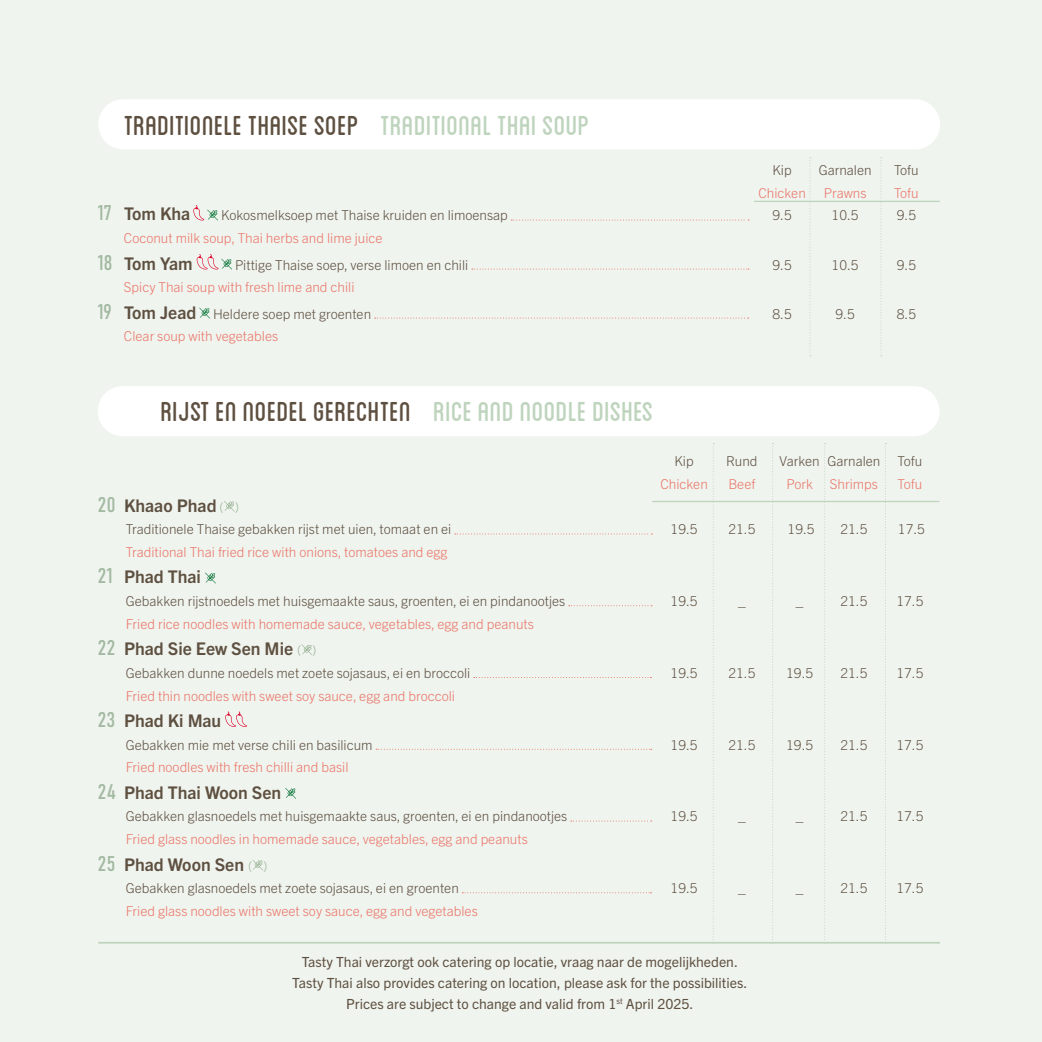
<style>
.page{position:relative;width:1042px;height:1042px;background:#f0f4ef}
.page>*{position:absolute;margin:0;border:0;box-sizing:border-box;transform-origin:0 0}
.t1{font:38.5px "Blanch Caps";color:#5e5040}
.t2{font:700 17.5px "Trade Gothic Next LT Pro";color:#5e5040}
.t3{font:14px/21px "Trade Gothic Next LT Pro";color:#5e5040;text-align:center}
.t4{font:300 13.65px "Trade Gothic Next LT Pro";color:#5e5040}
.t5{font:300 13.65px/26.2px "Trade Gothic Next LT Pro";color:#ea7568}
.s1{color:#bed4bd}
.s2{font-family:"Bahnschrift";font-weight:400;font-size:21px;color:#a3baa2}
.s3{font-weight:700;font-size:17.5px;color:#5e5040}
.s4{color:#5e5040}
.s5{font-weight:300;font-size:13.12px;color:#9db799}
</style>
<div class="page">
<div style="left:98px;top:386px;width:841px;height:50px;background:#fff;border-radius:25px"></div>
<hr style="left:653px;top:501px;width:286px;height:1px;background:#bed4bd">
<svg style="left:772px;top:443px;width:2px;height:497px"></svg>
<svg style="left:824px;top:443px;width:2px;height:497px"></svg>
<svg style="left:885px;top:443px;width:1px;height:497px"></svg>
<div style="left:98px;top:99px;width:842px;height:50px;background:#fff;border-radius:25px"></div>
<svg style="left:193px;top:205px;width:25px;height:15px"></svg>
<svg style="left:511px;top:220px;width:238px;height:1px"></svg>
<svg style="left:197px;top:254px;width:35px;height:15px"></svg>
<svg style="left:472px;top:269px;width:277px;height:1px"></svg>
<svg style="left:199px;top:308px;width:11px;height:10px"></svg>
<svg style="left:375px;top:318px;width:374px;height:1px"></svg>
<svg style="left:224px;top:501px;width:11px;height:11px"></svg>
<svg style="left:455px;top:533px;width:197px;height:1px"></svg>
<svg style="left:205px;top:572px;width:11px;height:11px"></svg>
<svg style="left:569px;top:605px;width:83px;height:1px"></svg>
<svg style="left:301px;top:644px;width:11px;height:11px"></svg>
<svg style="left:474px;top:677px;width:177px;height:1px"></svg>
<svg style="left:225px;top:711px;width:22px;height:16px"></svg>
<svg style="left:376px;top:749px;width:276px;height:1px"></svg>
<svg style="left:285px;top:788px;width:11px;height:11px"></svg>
<svg style="left:571px;top:820px;width:81px;height:1px"></svg>
<svg style="left:252px;top:859px;width:11px;height:11px"></svg>
<svg style="left:462px;top:892px;width:189px;height:1px"></svg>
<hr style="left:754px;top:201px;width:185px;height:1px;background:#bed4bd">
<svg style="left:809px;top:157px;width:2px;height:199px"></svg>
<svg style="left:880px;top:157px;width:2px;height:199px"></svg>
<svg style="left:713px;top:443px;width:1px;height:497px"></svg>
<hr style="left:98px;top:942px;width:842px;height:1px;background:#bed4bd">
<h1 class="t1" style="left:124px;top:108px;width:467px">traditionele thaise soep <span class="s1">traditional thai soup</span></h1>
<p class="t4" style="left:772px;top:160px;width:21px">Kip</p>
<p class="t4" style="left:818px;top:160px;width:55px">Garnalen</p>
<p class="t4" style="left:894px;top:160px;width:26px">Tofu</p>
<p class="t5" style="left:758px;top:179px;width:49px">Chicken</p>
<p class="t5" style="left:824px;top:179px;width:44px">Prawns</p>
<p class="t5" style="left:894px;top:179px;width:26px">Tofu</p>
<p class="t2" style="left:98px;top:202px;width:94px"><span class="s2">17</span> Tom Kha</p>
<p class="t4" style="left:221px;top:206px;width:288px">Kokosmelksoep met Thaise kruiden en limoensap</p>
<p class="t4" style="left:772px;top:206px;width:21px">9.5</p>
<p class="t4" style="left:831px;top:206px;width:29px">10.5</p>
<p class="t4" style="left:897px;top:206px;width:21px">9.5</p>
<p class="t5" style="left:124px;top:224px;width:260px">Coconut milk soup, Thai herbs and lime juice</p>
<p class="t2" style="left:98px;top:251px;width:96px"><span class="s2">18</span> Tom Yam</p>
<p class="t4" style="left:235px;top:255px;width:235px">Pittige Thaise soep, verse limoen en chili</p>
<p class="t4" style="left:772px;top:255px;width:21px">9.5</p>
<p class="t4" style="left:831px;top:255px;width:29px">10.5</p>
<p class="t4" style="left:897px;top:255px;width:21px">9.5</p>
<p class="t5" style="left:98px;top:273px;width:275px;text-indent:26px">Spicy Thai soup with fresh lime and chili<br><span class="s2">19</span> <span class="s3">Tom Jead</span> <span class="s4">Heldere soep met groenten</span></p>
<p class="t4" style="left:772px;top:304px;width:21px">8.5</p>
<p class="t4" style="left:835px;top:304px;width:21px">9.5</p>
<p class="t4" style="left:897px;top:304px;width:21px">8.5</p>
<p class="t5" style="left:124px;top:322px;width:156px">Clear soup with vegetables</p>
<h1 class="t1" style="left:161px;top:394px;width:494px">rijst en noedel gerechten <span class="s1">rice and noodle dishes</span></h1>
<p class="t4" style="left:674px;top:452px;width:21px">Kip</p>
<p class="t4" style="left:726px;top:452px;width:33px">Rund</p>
<p class="t4" style="left:779px;top:452px;width:102px">Varken Garnalen</p>
<p class="t4" style="left:897px;top:452px;width:26px">Tofu</p>
<p class="t5" style="left:660px;top:470px;width:49px">Chicken</p>
<p class="t5" style="left:728px;top:470px;width:28px">Beef</p>
<p class="t5" style="left:786px;top:470px;width:93px">Pork Shrimps</p>
<p class="t5" style="left:897px;top:470px;width:26px">Tofu</p>
<p class="t2" style="left:98px;top:493px;width:143px"><span class="s2">20</span> Khaao Phad <span class="s5">( )</span></p>
<p class="t4" style="left:126px;top:520px;width:327px">Traditionele Thaise gebakken rijst met uien, tomaat en ei</p>
<p class="t4" style="left:670px;top:520px;width:29px">19.5</p>
<p class="t4" style="left:728px;top:520px;width:29px">21.5</p>
<p class="t4" style="left:787px;top:520px;width:29px">19.5</p>
<p class="t4" style="left:840px;top:520px;width:29px">21.5</p>
<p class="t4" style="left:898px;top:520px;width:29px">17.5</p>
<p class="t5" style="left:126px;top:538px;width:323px">Traditional Thai fried rice with onions, tomatoes and egg</p>
<p class="t2" style="left:98px;top:565px;width:105px"><span class="s2">21</span> Phad Thai</p>
<p class="t4" style="left:126px;top:592px;width:441px">Gebakken rijstnoedels met huisgemaakte saus, groenten, ei en pindanootjes</p>
<p class="t4" style="left:670px;top:592px;width:29px">19.5</p>
<p class="t4" style="left:738px;top:592px;width:9px">_</p>
<p class="t4" style="left:796px;top:592px;width:9px">_</p>
<p class="t4" style="left:840px;top:592px;width:29px">21.5</p>
<p class="t4" style="left:896px;top:592px;width:29px">17.5</p>
<p class="t5" style="left:126px;top:610px;width:409px">Fried rice noodles with homemade sauce, vegetables, egg and peanuts</p>
<p class="t2" style="left:98px;top:636px;width:220px"><span class="s2">22</span> Phad Sie Eew Sen Mie <span class="s5">( )</span></p>
<p class="t4" style="left:126px;top:663px;width:346px">Gebakken dunne noedels met zoete sojasaus, ei en broccoli</p>
<p class="t4" style="left:670px;top:663px;width:29px">19.5</p>
<p class="t4" style="left:728px;top:663px;width:29px">21.5</p>
<p class="t4" style="left:786px;top:663px;width:29px">19.5</p>
<p class="t4" style="left:840px;top:663px;width:29px">21.5</p>
<p class="t4" style="left:896px;top:663px;width:29px">17.5</p>
<p class="t5" style="left:126px;top:682px;width:331px">Fried thin noodles with sweet soy sauce, egg and broccoli</p>
<p class="t2" style="left:98px;top:708px;width:125px"><span class="s2">23</span> Phad Ki Mau</p>
<p class="t4" style="left:126px;top:735px;width:248px">Gebakken mie met verse chili en basilicum</p>
<p class="t4" style="left:670px;top:735px;width:29px">19.5</p>
<p class="t4" style="left:728px;top:735px;width:29px">21.5</p>
<p class="t4" style="left:786px;top:735px;width:29px">19.5</p>
<p class="t4" style="left:840px;top:735px;width:29px">21.5</p>
<p class="t4" style="left:896px;top:735px;width:29px">17.5</p>
<p class="t5" style="left:126px;top:753px;width:224px">Fried noodles with fresh chilli and basil</p>
<p class="t2" style="left:98px;top:780px;width:185px"><span class="s2">24</span> Phad Thai Woon Sen</p>
<p class="t4" style="left:126px;top:807px;width:443px">Gebakken glasnoedels met huisgemaakte saus, groenten, ei en pindanootjes</p>
<p class="t4" style="left:670px;top:807px;width:29px">19.5</p>
<p class="t4" style="left:738px;top:807px;width:9px">_</p>
<p class="t4" style="left:796px;top:807px;width:9px">_</p>
<p class="t4" style="left:840px;top:807px;width:29px">21.5</p>
<p class="t4" style="left:896px;top:807px;width:29px">17.5</p>
<p class="t5" style="left:126px;top:825px;width:403px">Fried glass noodles in homemade sauce, vegetables, egg and peanuts</p>
<p class="t2" style="left:98px;top:852px;width:171px"><span class="s2">25</span> Phad Woon Sen <span class="s5">( )</span></p>
<p class="t4" style="left:126px;top:879px;width:335px">Gebakken glasnoedels met zoete sojasaus, ei en groenten</p>
<p class="t4" style="left:670px;top:879px;width:29px">19.5</p>
<p class="t4" style="left:738px;top:879px;width:9px">_</p>
<p class="t4" style="left:796px;top:879px;width:9px">_</p>
<p class="t5" style="left:126px;top:897px;width:353px">Fried glass noodles with sweet soy sauce, egg and vegetables</p>
<p class="t3" style="left:292px;top:950px;width:456px">Tasty Thai verzorgt ook catering op locatie, vraag naar de mogelijkheden.<br>Tasty Thai also provides catering on location, please ask for the possibilities.<br>Prices are subject to change and valid from 1<sup>st</sup> April 2025.</p>
<p class="t4" style="left:840px;top:879px;width:29px">21.5</p>
<p class="t4" style="left:896px;top:879px;width:29px">17.5</p>
</div>
